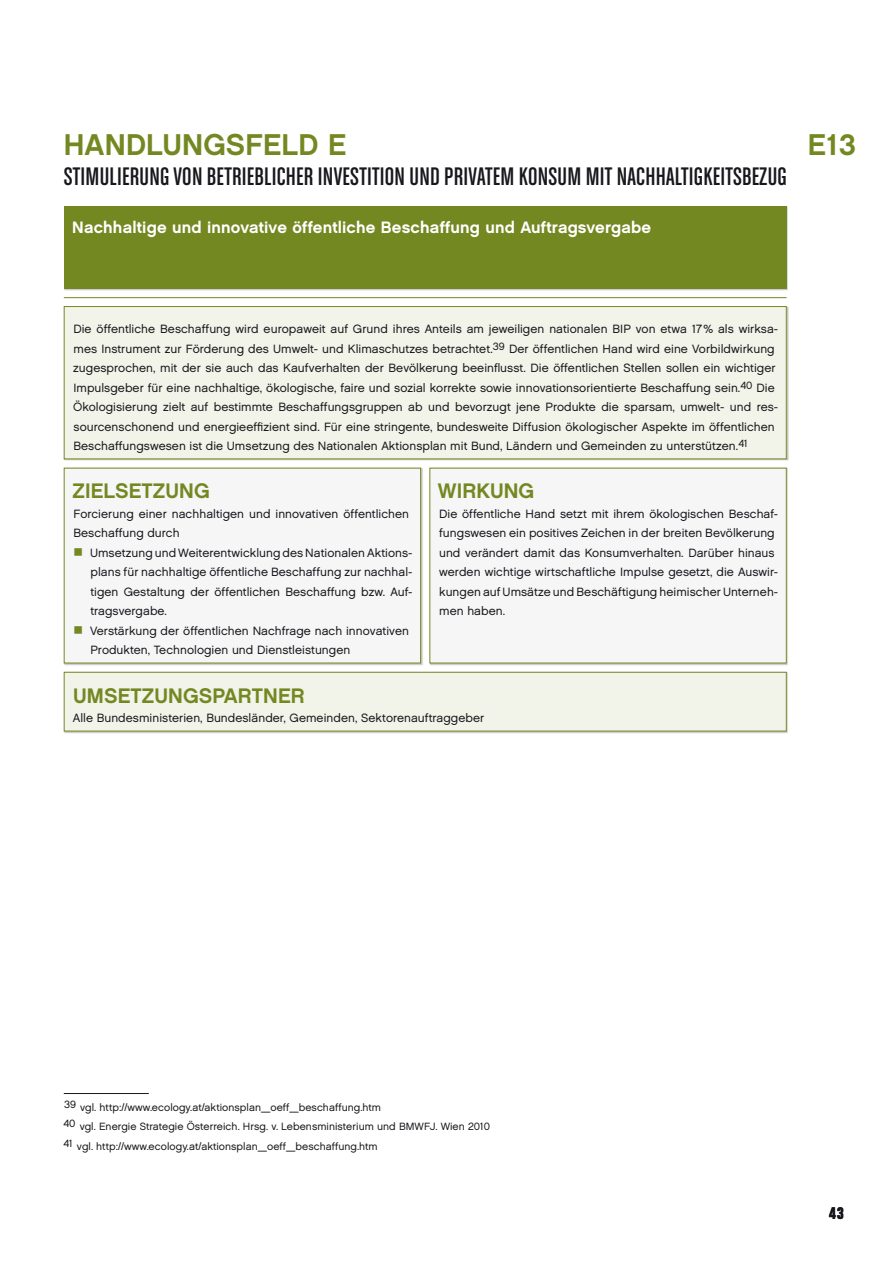
<style>
.page{position:relative;width:893px;height:1263px;background:#fff}
.page>*{position:absolute;margin:0;border:0;box-sizing:border-box;transform-origin:0 0}
.t1{font:30px "Chalet New York Nineteen Sixty";color:#748822}
.t2{font:27px "Chalet Comprime Cologne Sixty";letter-spacing:.01em;color:#1a171c}
.t3{font:21px "Chalet New York Nineteen Sixty";letter-spacing:.005em;color:#748822}
.t4{font:18px "Chalet Comprime Hong Kong Sixty";color:#1a171c}
.t5{font:16.5px "Chalet New York Nineteen Sixty";letter-spacing:.01em;color:#fff}
.t6{font:12px/19.5px "Chalet London Nineteen Sixty";letter-spacing:.005em;color:#1a171c}
.t7{font:10.5px/19.5px "Chalet London Nineteen Sixty";letter-spacing:.005em;color:#1a171c}
</style>
<div class="page">
<div style="left:64px;top:206px;width:730px;height:90px;background:#1a171c;opacity:.25"></div>
<div style="left:64px;top:206px;width:723px;height:83px;background:#748822"></div>
<hr style="left:64px;top:297px;width:723px;height:1px;background:#748822">
<div style="left:64px;top:306px;width:733px;height:172px;background:#1a171c;opacity:.25"></div>
<div style="left:64px;top:307px;width:722px;height:152px;background:#f2f3e9"></div>
<div style="left:64px;top:306px;width:723px;height:153px;border:1px solid #748822"></div>
<div style="left:64px;top:468px;width:370px;height:214px;background:#1a171c;opacity:.25"></div>
<div style="left:64px;top:468px;width:357px;height:195px;background:#f6f6f7"></div>
<div style="left:430px;top:468px;width:369px;height:214px;background:#1a171c;opacity:.25"></div>
<div style="left:430px;top:468px;width:356px;height:195px;background:#f6f6f7"></div>
<div style="left:64px;top:672px;width:730px;height:78px;background:#1a171c;opacity:.25"></div>
<div style="left:64px;top:672px;width:722px;height:59px;background:#f2f3e9"></div>
<div style="left:64px;top:672px;width:723px;height:59px;border:1px solid #748822"></div>
<hr style="left:64px;top:1093px;width:85px;height:1px;background:#1a171c">
<h1 class="t1" style="left:64px;top:127px;width:42px">Handlungsfeld</h1>
<h1 class="t1" style="left:328px;top:127px;width:20px">E</h1>
<h2 class="t2" style="left:64px;top:162px;width:724px">STIMULIERUNG VON BETRIEBLICHER INVESTITION UND PRIVATEM KONSUM MIT NACHHALTIGKEITSBEZUG</h2>
<h3 class="t5" style="left:72px;top:217px;width:580px">Nachhaltige und innovative öffentliche Beschaffung und Auftragsvergabe</h3>
<h1 class="t1" style="left:808px;top:127px;width:49px">E13</h1>
<p class="t6" style="left:73px;top:319px;width:707px">Die öffentliche Beschaffung wird europaweit auf Grund ihres Anteils am jeweiligen nationalen BIP von etwa 17% als wirksa&shy;mes Instrument zur Förderung des Umwelt- und Klimaschutzes betrachtet.<sup>39</sup> Der öffentlichen Hand wird eine Vorbildwirkung zugesprochen, mit der sie auch das Kaufverhalten der Bevölkerung beeinflusst. Die öffentlichen Stellen sollen ein wichtiger Impulsgeber für eine nachhaltige, ökologische, faire und sozial korrekte sowie innovationsorientierte Beschaffung sein.<sup>40</sup> Die Ökologisierung zielt auf bestimmte Beschaffungsgruppen ab und bevorzugt jene Produkte die sparsam, umwelt- und res&shy;sourcenschonend und energieeffizient sind. Für eine stringente, bundesweite Diffusion ökologischer Aspekte im öffentlichen Beschaffungswesen ist die Umsetzung des Nationalen Aktionsplan mit Bund, Ländern und Gemeinden zu unterstützen.<sup>41</sup></p>
<h3 class="t3" style="left:72px;top:478px;width:139px">ZIELSETZUNG</h3>
<p class="t6" style="left:73px;top:504px;width:337px">Forcierung einer nachhaltigen und innovativen öffentlichen<br>Beschaffung durch</p>
<p class="t6" style="left:90px;top:543px;width:324px">Umsetzung und Weiterentwicklung des Nationalen Aktions&shy;plans für nachhaltige öffentliche Beschaffung zur nachhal&shy;tigen Gestaltung der öffentlichen Beschaffung bzw. Auf&shy;tragsvergabe.<br>Verstärkung der öffentlichen Nachfrage nach innovativen Produkten, Technologien und Dienstleistungen</p>
<h3 class="t3" style="left:438px;top:478px;width:98px">WIRKUNG</h3>
<p class="t6" style="left:439px;top:504px;width:341px">Die öffentliche Hand setzt mit ihrem ökologischen Beschaf&shy;fungswesen ein positives Zeichen in der breiten Bevölkerung und verändert damit das Konsumverhalten. Darüber hinaus werden wichtige wirtschaftliche Impulse gesetzt, die Auswir&shy;kungen auf Umsätze und Beschäftigung heimischer Unterneh&shy;men haben.</p>
<h3 class="t3" style="left:73px;top:683px;width:231px">UMSETZUNGSPARTNER</h3>
<p class="t6" style="left:73px;top:708px;width:413px">Alle Bundesministerien, Bundesländer, Gemeinden, Sektorenauftraggeber</p>
<p class="t7" style="left:63px;top:1097px;width:428px">39 vgl. http://www.ecology.at/aktionsplan_oeff_beschaffung.htm<br>40 vgl. Energie Strategie Österreich. Hrsg. v. Lebensministerium und BMWFJ. Wien 2010<br>41 vgl. http://www.ecology.at/aktionsplan_oeff_beschaffung.htm</p>
<h3 class="t4" style="left:829px;top:1203px;width:16px">43</h3>
</div>
